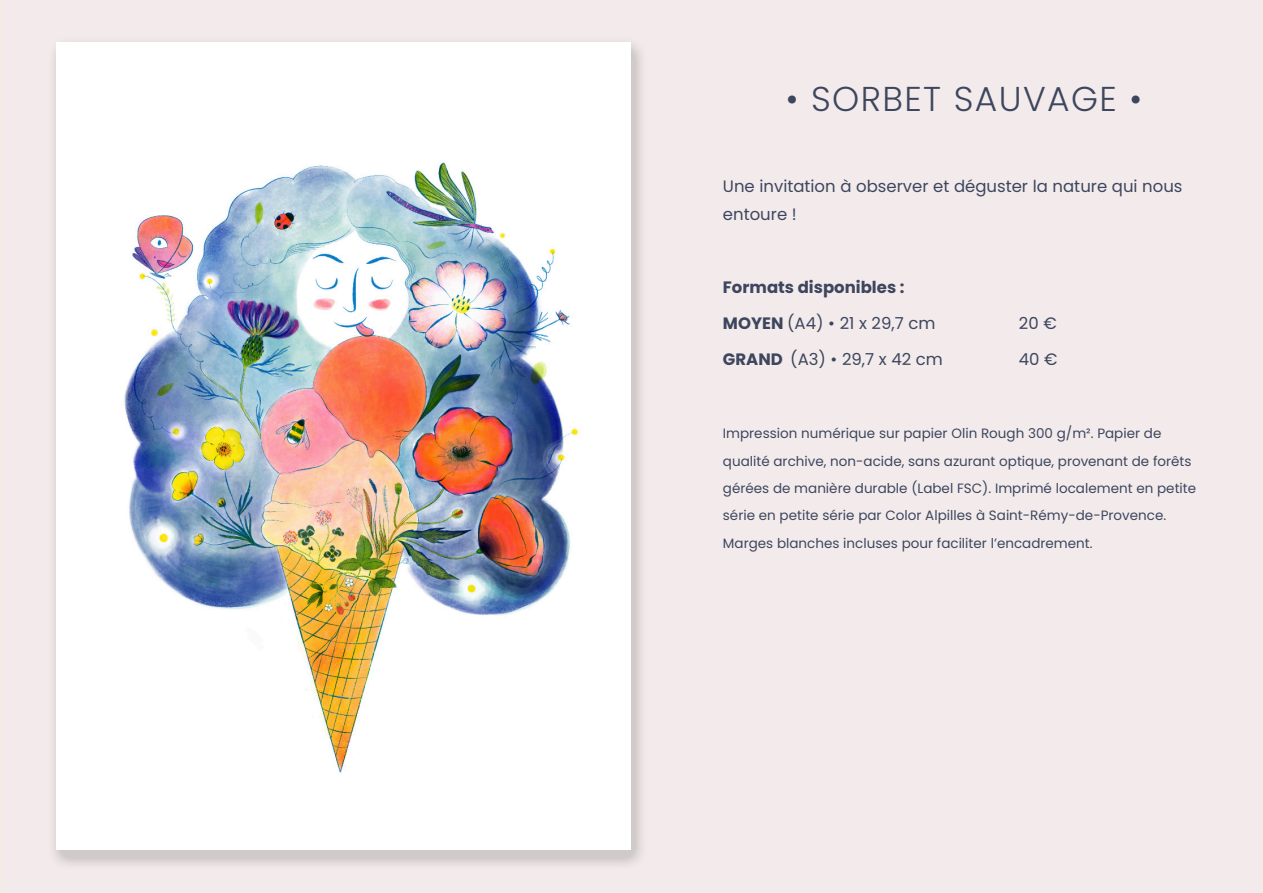
<style>
.page{position:relative;width:1263px;height:893px;background:#fff}
.page>*{position:absolute;margin:0;border:0;box-sizing:border-box;transform-origin:0 0}
.t1{font:300 34.5px "Poppins";letter-spacing:.04em;color:#3d465e}
.t2{font:16.5px/27.5px "Poppins";color:#3d465e}
.t3{font:700 16.5px "Poppins";color:#3d465e}
.t4{font:13.5px/27.5px "Poppins";color:#3d465e}
.s1{font-weight:700}
</style>
<div class="page">
<div style="left:1px;top:0;width:1261px;height:893px;background:#f3ebeb"></div>
<img style="left:48px;top:37px;width:600px;height:834px">
<div style="left:57px;top:43px;width:574px;height:807px;background:#fff"></div>
<img style="left:124px;top:162px;width:455px;height:611px">
<h1 class="t1" style="left:786px;top:74px;width:358px">• SORBET SAUVAGE •</h1>
<p class="t2" style="left:723px;top:173px;width:461px">Une invitation à observer et déguster la nature qui nous entoure !</p>
<p class="t3" style="left:723px;top:275px;width:183px">Formats disponibles :</p>
<p class="t2" style="left:723px;top:310px;width:214px"><span class="s1">MOYEN</span> (A4) • 21 x 29,7 cm</p>
<p class="t2" style="left:1019px;top:310px;width:39px">20 €</p>
<p class="t2" style="left:723px;top:346px;width:221px"><span class="s1">GRAND</span> (A3) • 29,7 x 42 cm</p>
<p class="t2" style="left:1019px;top:346px;width:40px">40 €</p>
<p class="t4" style="left:723px;top:420px;width:475px">Impression numérique sur papier Olin Rough 300 g/m². Papier de qualité archive, non-acide, sans azurant optique, provenant de forêts gérées de manière durable (Label FSC). Imprimé localement en petite série en petite série par Color Alpilles à Saint-Rémy-de-Provence.<br>Marges blanches incluses pour faciliter l’encadrement.</p>
</div>
